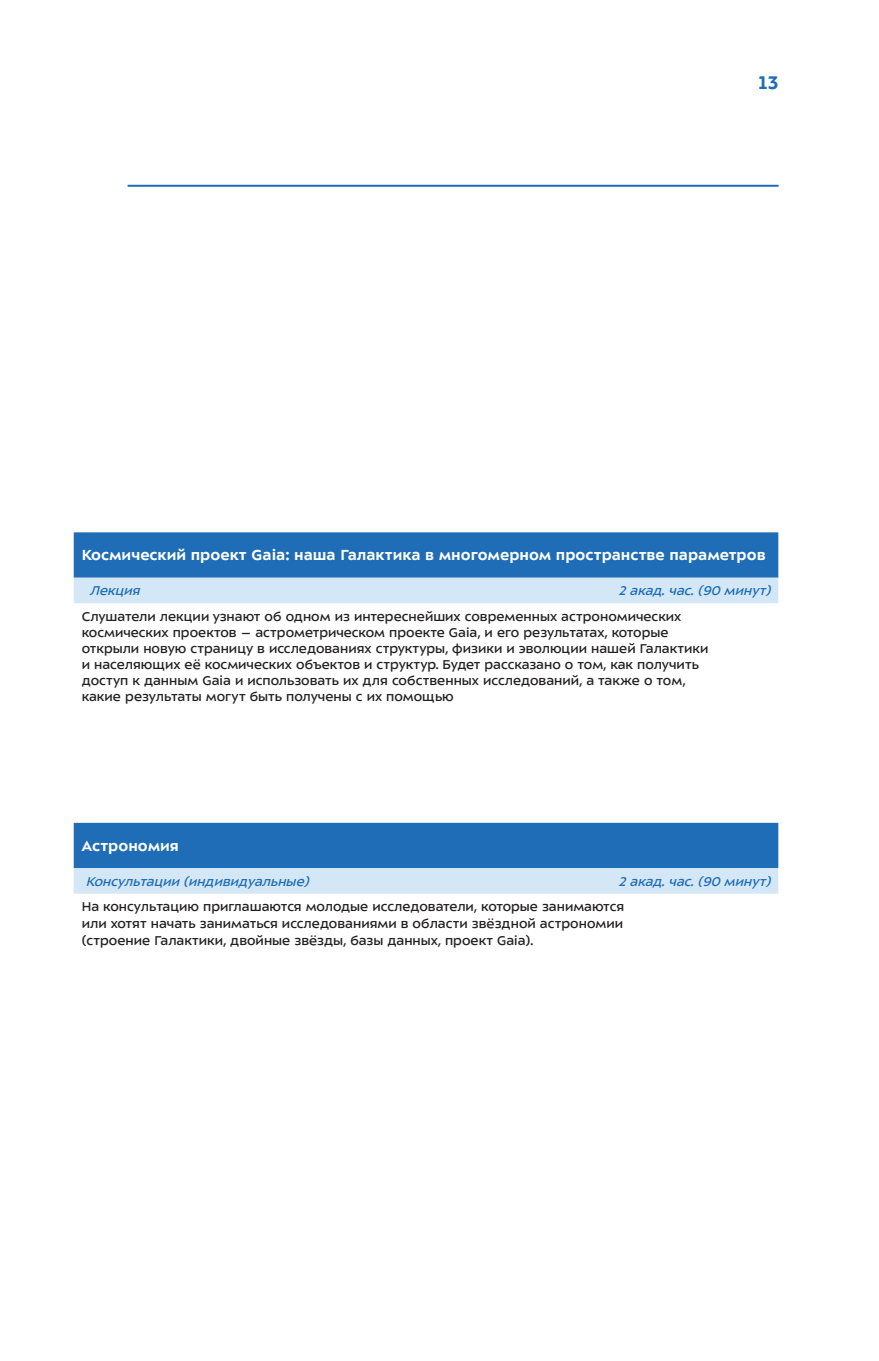
<style>
.page{position:relative;width:879px;height:1361px;background:#fff}
.page>*{position:absolute;margin:0;border:0;box-sizing:border-box;transform-origin:0 0}
.t1{font:700 20px "ALS Sector";color:#1e6db6}
.t2{font:700 16px "ALS Sector";color:#fff}
.t3{font:14px/16px "ALS Sector";color:#231f20}
.t4{font:italic 14px "ALS Sector";color:#1e6db6}
</style>
<div class="page">
<hr style="left:128px;top:185px;width:650px;height:2px;background:#1e6db6">
<div style="left:74px;top:532px;width:704px;height:46px;background:#1e6db6"></div>
<svg style="left:74px;top:578px;width:704px;height:315px"></svg>
<h1 class="t1" style="left:759px;top:72px;width:21px">13</h1>
<p class="t2" style="left:82px;top:547px;width:685px">Космический проект Gaia: наша Галактика в многомерном пространстве параметров</p>
<p class="t4" style="left:90px;top:583px;width:55px">Лекция</p>
<p class="t4" style="left:619px;top:583px;width:157px">2 акад.час.(90 минут)</p>
<p class="t3" style="left:82px;top:608px;width:628px">Слушатели лекции узнают об одном из интереснейших современных астрономических космических проектов – астрометрическом проекте Gaia, и его результатах, которые открыли новую страницу в исследованиях структуры, физики и эволюции нашей Галактики и населяющих её космических объектов и структур. Будет рассказано о том, как получить доступ к данным Gaia и использовать их для собственных исследований, а также о том, какие результаты могут быть получены с их помощью</p>
<p class="t2" style="left:82px;top:837px;width:99px">Астрономия</p>
<p class="t4" style="left:86px;top:874px;width:228px">Консультации (индивидуальные)</p>
<p class="t4" style="left:619px;top:874px;width:157px">2 акад.час.(90 минут)</p>
<p class="t3" style="left:82px;top:898px;width:544px;line-height:16.8px;text-align:justify">На консультацию приглашаются молодые исследователи, которые занимаются или хотят начать заниматься исследованиями в области звёздной астрономии (строение Галактики, двойные звёзды, базы данных, проект Gaia).</p>
</div>
